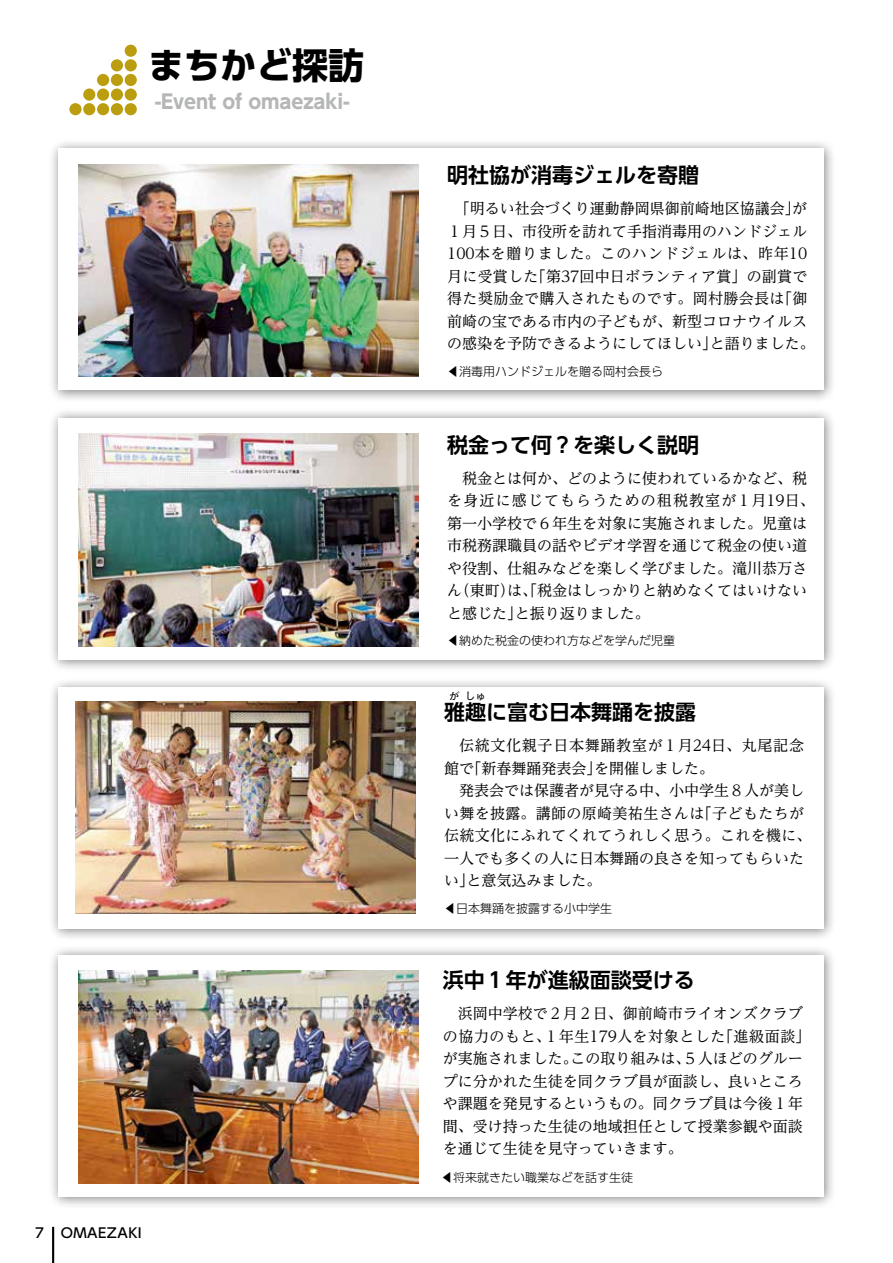
<style>
.page{position:relative;width:893px;height:1263px;background:#fff}
.page>*{position:absolute;margin:0;border:0;box-sizing:border-box;transform-origin:0 0}
.t1{font:700 36px "UD Shin Go Pro";color:#000}
.t2{font:700 21px "UD Shin Go Pro De";color:#000}
.t3{font:700 19.5px "UD Shin Go Pro";letter-spacing:-.005em;color:#b5b6b6}
.t4{font:15px/22.5px "UD Reimin Pro";color:#000}
.t5{font:500 13.5px "UD Shin Go Pro";letter-spacing:.035em;color:#000}
.t6{font:300 12px "UD Shin Go Pro";color:#000}
.t7{font:700 10.5px "UD Shin Go Pro De";color:#000}
</style>
<div class="page">
<div style="left:48px;top:677px;width:789px;height:265px;background:#000;opacity:.5"></div>
<div style="left:58px;top:687px;width:766px;height:242px;background:#fff"></div>
<img style="left:75px;top:701px;width:340px;height:213px">
<div style="left:48px;top:944px;width:789px;height:265px;background:#000;opacity:.5"></div>
<div style="left:58px;top:955px;width:766px;height:241px;background:#fff"></div>
<img style="left:79px;top:970px;width:340px;height:213px">
<div style="left:48px;top:408px;width:789px;height:265px;background:#000;opacity:.5"></div>
<div style="left:58px;top:418px;width:766px;height:242px;background:#fff"></div>
<img style="left:79px;top:434px;width:340px;height:212px">
<div style="left:48px;top:138px;width:789px;height:265px;background:#000;opacity:.5"></div>
<div style="left:58px;top:149px;width:766px;height:241px;background:#fff"></div>
<img style="left:79px;top:164px;width:340px;height:213px">
<svg style="left:69px;top:59px;width:68px;height:56px"></svg>
<div style="left:125px;top:45px;width:12px;height:12px;background:#bb9e0f;border-radius:50%"></div>
<hr style="left:52px;top:1227px;width:2px;height:36px;background:#000">
<h1 class="t1" style="left:148px;top:36px;width:217px">まちかど探訪</h1>
<h3 class="t3" style="left:155px;top:85px;width:197px">-Event of omaezaki-</h3>
<p class="t5" style="left:35px;top:1221px;width:108px">7 OMAEZAKI</p>
<h2 class="t2" style="left:447px;top:158px;width:253px">明社協が消毒ジェルを寄贈</h2>
<p class="t4" style="left:447px;top:197px;width:369px;text-align:center">「明るい社会づくり運動静岡県御前崎地区協議会」が<br>１月５日、市役所を訪れて手指消毒用のハンドジェル<br>100本を贈りました。このハンドジェルは、昨年10月に受賞した「第37回中日ボランティア賞」の副賞で得た奨励金で購入されたものです。岡村勝会長は「御前崎の宝である市内の子どもが、新型コロナウイルスの感染を予防できるようにしてほしい」と語りました。</p>
<p class="t6" style="left:447px;top:361px;width:217px">◀消毒用ハンドジェルを贈る岡村会長ら</p>
<h2 class="t2" style="left:447px;top:428px;width:253px">税金って何？を楽しく説明</h2>
<p class="t4" style="left:447px;top:466px;width:369px;text-indent:15px">税金とは何か、どのように使われているかなど、税を身近に感じてもらうための租税教室が１月19日、第一小学校で６年生を対象に実施されました。児童は市税務課職員の話やビデオ学習を通じて税金の使い道や役割、仕組みなどを楽しく学びました。滝川恭万さん（東町）は、「税金はしっかりと納めなくてはいけないと感じた」と振り返りました。</p>
<p class="t6" style="left:447px;top:631px;width:229px">◀納めた税金の使われ方などを学んだ児童</p>
<p class="t7" style="left:449px;top:688px;width:12px">が</p>
<p class="t7" style="left:465px;top:688px;width:22px">しゅ</p>
<h2 class="t2" style="left:444px;top:695px;width:253px">雅趣に富む日本舞踊を披露</h2>
<p class="t4" style="left:444px;top:734px;width:362px;text-indent:15px">伝統文化親子日本舞踊教室が１月24日、丸尾記念館で「新春舞踊発表会」を開催しました。</p>
<p class="t4" style="left:444px;top:779px;width:369px;text-indent:15px">発表会では保護者が見守る中、小中学生８人が美しい舞を披露。講師の原崎美祐生さんは「子どもたちが伝統文化にふれてくれてうれしく思う。これを機に、一人でも多くの人に日本舞踊の良さを知ってもらいたい」と意気込みました。</p>
<p class="t6" style="left:444px;top:898px;width:169px">◀日本舞踊を披露する小中学生</p>
<h2 class="t2" style="left:443px;top:963px;width:253px">浜中１年が進級面談受ける</h2>
<p class="t4" style="left:443px;top:1002px;width:369px;text-indent:15px">浜岡中学校で２月２日、御前崎市ライオンズクラブの協力のもと、１年生179人を対象とした「進級面談」が実施されました。この取り組みは、５人ほどのグループに分かれた生徒を同クラブ員が面談し、良いところや課題を発見するというもの。同クラブ員は今後１年間、受け持った生徒の地域担任として授業参観や面談を通じて生徒を見守っていきます。</p>
<p class="t6" style="left:441px;top:1167px;width:193px">◀将来就きたい職業などを話す生徒</p>
</div>
